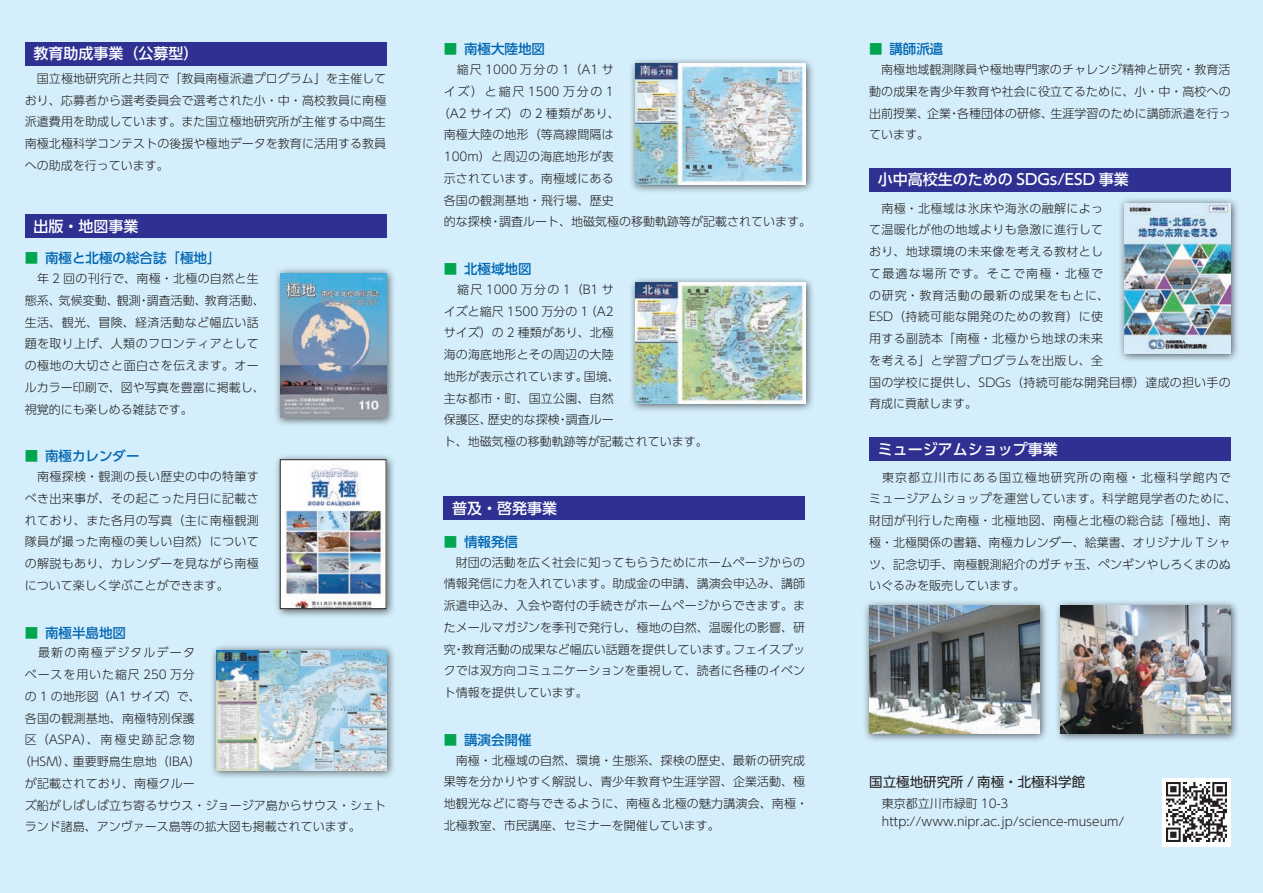
<style>
.page{position:relative;width:1263px;height:893px;background:#d4effb}
.page>*{position:absolute;margin:0;border:0;box-sizing:border-box;transform-origin:0 0}
.大見出し{font:500 15px "UD Shin Go Pro";color:#fff}
.小見出し{font:500 13.5px "UD Shin Go Pro";color:#0166b3}
.本文{font:13.5px "UD Shin Go Pro";color:#231f20}
.本文-2{font:300 12px/21.8px "UD Shin Go Pro";letter-spacing:.005em;color:#231f20;text-align:justify}
.本文-3{font:300 12px/21.8px "UD Shin Go Pro";letter-spacing:.025em;color:#231f20}
.本文-4{font:300 12px/21.8px "UD Shin Go Pro";letter-spacing:.03em;color:#231f20}
.本文-5{font:300 12px "UD Shin Go Pro";letter-spacing:.145em;color:#231f20}
.本文-6{font:300 12px "UD Shin Go Pro";letter-spacing:.04em;color:#231f20}
.本文-7{font:300 12px "UD Shin Go Pro";letter-spacing:.075em;color:#231f20}
.本文-8{font:300 12px "UD Shin Go Pro";letter-spacing:.1em;color:#231f20}
.s1{color:#00a54f}
</style>
<div class="page">
<div style="left:25px;top:43px;width:361px;height:23px;background:#2e3092"></div>
<div style="left:25px;top:214px;width:361px;height:24px;background:#2e3092"></div>
<div style="left:444px;top:496px;width:361px;height:24px;background:#2e3092"></div>
<div style="left:869px;top:438px;width:362px;height:23px;background:#2e3092"></div>
<div style="left:869px;top:168px;width:362px;height:24px;background:#2e3092"></div>
<div style="left:1117px;top:196px;width:123px;height:167px;background:#231f20;opacity:.75"></div>
<img style="left:1124px;top:203px;width:107px;height:150px">
<div style="left:1054px;top:599px;width:186px;height:144px;background:#231f20;opacity:.75"></div>
<img style="left:1060px;top:606px;width:171px;height:127px">
<div style="left:629px;top:276px;width:186px;height:137px;background:#231f20;opacity:.75"></div>
<img style="left:635px;top:283px;width:170px;height:120px">
<div style="left:862px;top:599px;width:187px;height:144px;background:#231f20;opacity:.75"></div>
<img style="left:869px;top:606px;width:170px;height:127px">
<div style="left:210px;top:643px;width:186px;height:137px;background:#231f20;opacity:.75"></div>
<img style="left:216px;top:650px;width:170px;height:120px">
<div style="left:629px;top:57px;width:186px;height:137px;background:#231f20;opacity:.75"></div>
<img style="left:635px;top:64px;width:170px;height:120px">
<div style="left:273px;top:266px;width:123px;height:161px;background:#231f20;opacity:.75"></div>
<img style="left:280px;top:273px;width:106px;height:145px">
<div style="left:274px;top:453px;width:122px;height:165px;background:#231f20;opacity:.75"></div>
<img style="left:282px;top:461px;width:102px;height:146px">
<div style="left:280px;top:459px;width:106px;height:150px;border:1px solid #231f20"></div>
<div style="left:1162px;top:778px;width:69px;height:68px;background:#fff"></div>
<img style="left:1167px;top:782px;width:59px;height:60px">
<p class="大見出し" style="left:33px;top:42px;width:166px">教育助成事業（公募型）</p>
<p class="本文-2" style="left:25px;top:67px;width:363px">　国立極地研究所と共同で「教員南極派遣プログラム」を主催しており、応募者から選考委員会で選考された小・中・高校教員に南極派遣費用を助成しています。また国立極地研究所が主催する中高生南極北極科学コンテストの後援や極地データを教育に活用する教員への助成を行っています。</p>
<p class="大見出し" style="left:33px;top:214px;width:106px">出版・地図事業</p>
<p class="小見出し" style="left:25px;top:247px;width:197px"><span class="s1">■</span> 南極と北極の総合誌「極地」</p>
<p class="本文-3" style="left:25px;top:267px;width:241px">　年 2 回の刊行で、南極・北極の自然と生態系、気候変動、観測・調査活動、教育活動、生活、観光、冒険、経済活動など幅広い話題を取り上げ、人類のフロンティアとしての極地の大切さと面白さを伝えます。オールカラー印刷で、図や写真を豊富に掲載し、視覚的にも楽しめる雑誌です。</p>
<p class="小見出し" style="left:25px;top:445px;width:116px"><span class="s1">■</span> 南極カレンダー</p>
<p class="本文-2" style="left:25px;top:465px;width:235px">　南極探検・観測の長い歴史の中の特筆すべき出来事が、その起こった月日に記載されており、また各月の写真（主に南極観測隊員が撮った南極の美しい自然）についての解説もあり、カレンダーを見ながら南極について楽しく学ぶことができます。</p>
<p class="小見出し" style="left:25px;top:622px;width:103px"><span class="s1">■</span> 南極半島地図</p>
<p class="本文-8" style="left:25px;top:643px;width:172px">　最新の南極デジタルデータ</p>
<p class="本文-7" style="left:25px;top:665px;width:172px">ベースを用いた縮尺 250 万分</p>
<p class="本文-2" style="left:25px;top:685px;width:178px">の 1 の地形図（A1 サイズ）で、</p>
<p class="本文-2" style="left:25px;top:707px;width:172px">各国の観測基地、南極特別保護</p>
<p class="本文-5" style="left:25px;top:730px;width:172px">区（ASPA）、南極史跡記念物</p>
<p class="本文-2" style="left:19px;top:750px;width:184px">（HSM）、重要野鳥生息地（IBA）</p>
<p class="本文-2" style="left:25px;top:772px;width:172px">が記載されており、南極クルー</p>
<p class="本文-2" style="left:25px;top:794px;width:363px">ズ船がしばしば立ち寄るサウス・ジョージア島からサウス・シェト</p>
<p class="本文-2" style="left:25px;top:815px;width:338px">ランド諸島、アンヴァース島等の拡大図も掲載されています。</p>
<p class="小見出し" style="left:444px;top:38px;width:103px"><span class="s1">■</span> 南極大陸地図</p>
<p class="本文-2" style="left:444px;top:58px;width:172px">　縮尺 1000 万分の 1（A1 サ</p>
<p class="本文-5" style="left:444px;top:82px;width:172px">イズ）と縮尺 1500 万分の 1</p>
<p class="本文-6" style="left:438px;top:103px;width:184px">（A2 サイズ）の 2 種類があり、</p>
<p class="本文-2" style="left:444px;top:123px;width:172px">南極大陸の地形（等高線間隔は</p>
<p class="本文-3" style="left:444px;top:145px;width:172px">100m）と周辺の海底地形が表</p>
<p class="本文-2" style="left:444px;top:167px;width:172px">示されています。南極域にある</p>
<p class="本文-2" style="left:444px;top:189px;width:172px">各国の観測基地・飛行場、歴史</p>
<p class="本文-2" style="left:444px;top:210px;width:369px">的な探検・調査ルート、地磁気極の移動軌跡等が記載されています。</p>
<p class="小見出し" style="left:444px;top:258px;width:89px"><span class="s1">■</span> 北極域地図</p>
<p class="本文-2" style="left:444px;top:278px;width:265px;text-align:left">　縮尺 1000 万分の 1（B1 サ<br>イズと縮尺 1500 万分の 1（A2<br>サイズ）の 2 種類があり、北極<br>海の海底地形とその周辺の大陸<br>地形が表示されています。国境、<br>主な都市・町、国立公園、自然<br>保護区、歴史的な探検・調査ルー<br>ト、地磁気極の移動軌跡等が記載されています。</p>
<p class="大見出し" style="left:452px;top:496px;width:106px">普及・啓発事業</p>
<p class="小見出し" style="left:444px;top:531px;width:76px"><span class="s1">■</span> 情報発信</p>
<p class="本文-2" style="left:444px;top:551px;width:363px">　財団の活動を広く社会に知ってもらうためにホームページからの情報発信に力を入れています。助成金の申請、講演会申込み、講師派遣申込み、入会や寄付の手続きがホームページからできます。またメールマガジンを季刊で発行し、極地の自然、温暖化の影響、研究・教育活動の成果など幅広い話題を提供しています。フェイスブックでは双方向コミュニケーションを重視して、読者に各種のイベント情報を提供しています。</p>
<p class="小見出し" style="left:444px;top:729px;width:89px"><span class="s1">■</span> 講演会開催</p>
<p class="本文-2" style="left:444px;top:749px;width:366px;text-align:left">　南極・北極域の自然、環境・生態系、探検の歴史、最新の研究成果等を分かりやすく解説し、青少年教育や生涯学習、企業活動、極地観光などに寄与できるように、南極＆北極の魅力講演会、南極・北極教室、市民講座、セミナーを開催しています。</p>
<p class="小見出し" style="left:869px;top:38px;width:76px"><span class="s1">■</span> 講師派遣</p>
<p class="本文-2" style="left:869px;top:58px;width:363px">　南極地域観測隊員や極地専門家のチャレンジ精神と研究・教育活動の成果を青少年教育や社会に役立てるために、小・中・高校への出前授業、企業・各種団体の研修、生涯学習のために講師派遣を行っています。</p>
<p class="大見出し" style="left:878px;top:168px;width:253px">小中高校生のための SDGs/ESD 事業</p>
<p class="本文-4" style="left:869px;top:197px;width:363px">　南極・北極域は氷床や海氷の融解によっ<br>て温暖化が他の地域よりも急激に進行して<br>おり、地球環境の未来像を考える教材とし<br>て最適な場所です。そこで南極・北極で<br>の研究・教育活動の最新の成果をもとに、<br>ESD（持続可能な開発のための教育）に使<br>用する副読本「南極・北極から地球の未来<br>を考える」と学習プログラムを出版し、全<br>国の学校に提供し、SDGs（持続可能な開発目標）達成の担い手の育成に貢献します。</p>
<p class="大見出し" style="left:878px;top:437px;width:181px">ミュージアムショップ事業</p>
<p class="本文-3" style="left:869px;top:466px;width:369px">　東京都立川市にある国立極地研究所の南極・北極科学館内でミュージアムショップを運営しています。科学館見学者のために、財団が刊行した南極・北極地図、南極と北極の総合誌「極地」、南極・北極関係の書籍、南極カレンダー、絵葉書、オリジナル T シャツ、記念切手、南極観測紹介のガチャ玉、ペンギンやしろくまのぬいぐるみを販売しています。</p>
<p class="本文" style="left:869px;top:771px;width:217px">国立極地研究所 / 南極・北極科学館</p>
<p class="本文-2" style="left:882px;top:792px;width:128px">東京都立川市緑町 10-3</p>
<p class="本文-2" style="left:882px;top:810px;width:244px">http://www.nipr.ac.jp/science-museum/</p>
</div>
